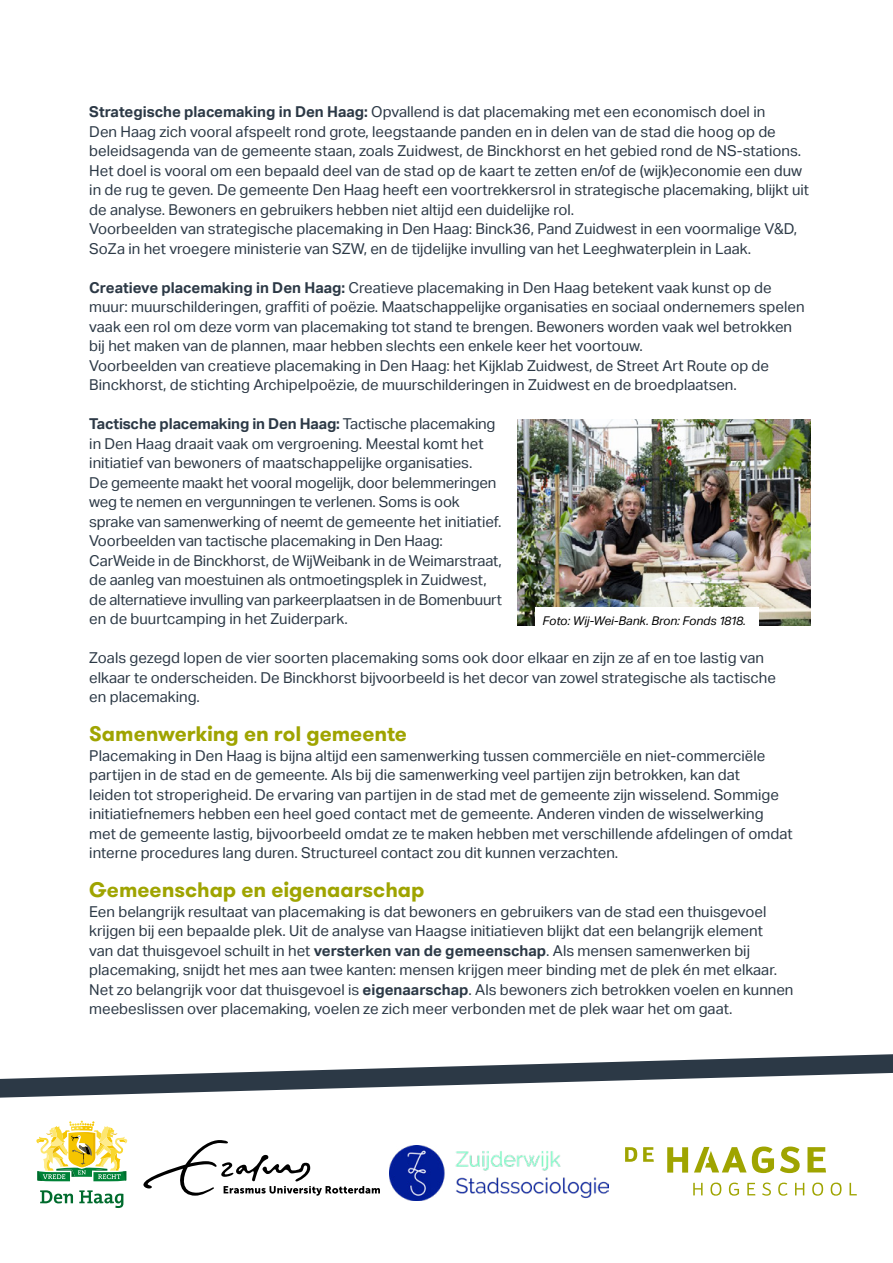
<style>
.page{position:relative;width:893px;height:1263px;background:#fff}
.page>*{position:absolute;margin:0;border:0;box-sizing:border-box;transform-origin:0 0}
.subhead_1{font:700 21px "GT Walsheim Pro";color:#9fa400}
.body{font:15px/19.5px "Aktiv Grotesk";color:#2c3946}
.body-2{font:italic 12px "Aktiv Grotesk";color:#000}
.s1{font-weight:700}
</style>
<div class="page">
<svg style="left:40px;top:1190px;width:83px;height:18px"></svg>
<svg style="left:36px;top:1121px;width:92px;height:60px"></svg>
<svg style="left:625px;top:1146px;width:232px;height:50px"></svg>
<img style="left:389px;top:1145px;width:56px;height:55px">
<img style="left:455px;top:1151px;width:153px;height:48px">
<svg style="left:143px;top:1140px;width:237px;height:56px"></svg>
<svg style="left:0;top:1054px;width:893px;height:44px"></svg>
<img style="left:518px;top:420px;width:292px;height:205px">
<div style="left:536px;top:607px;width:223px;height:28px;background:#fff"></div>
<p class="body" style="left:89px;top:102px;width:721px"><span class="s1">Strategische placemaking in Den Haag:</span> Opvallend is dat placemaking met een economisch doel in<br>Den Haag zich vooral afspeelt rond grote, leegstaande panden en in delen van de stad die hoog op de beleidsagenda van de gemeente staan, zoals Zuidwest, de Binckhorst en het gebied rond de NS-stations.<br>Het doel is vooral om een bepaald deel van de stad op de kaart te zetten en/of de (wijk)economie een duw in de rug te geven. De gemeente Den Haag heeft een voortrekkersrol in strategische placemaking, blijkt uit de analyse. Bewoners en gebruikers hebben niet altijd een duidelijke rol.</p>
<p class="body" style="left:89px;top:219px;width:709px">Voorbeelden van strategische placemaking in Den Haag: Binck36, Pand Zuidwest in een voormalige V&amp;D,<br>SoZa in het vroegere ministerie van SZW, en de tijdelijke invulling van het Leeghwaterplein in Laak.</p>
<p class="body" style="left:89px;top:278px;width:717px"><span class="s1">Creatieve placemaking in Den Haag:</span> Creatieve placemaking in Den Haag betekent vaak kunst op de muur: muurschilderingen, graffiti of poëzie. Maatschappelijke organisaties en sociaal ondernemers spelen vaak een rol om deze vorm van placemaking tot stand te brengen. Bewoners worden vaak wel betrokken bij het maken van de plannen, maar hebben slechts een enkele keer het voortouw.</p>
<p class="body" style="left:89px;top:356px;width:681px">Voorbeelden van creatieve placemaking in Den Haag: het Kijklab Zuidwest, de Street Art Route op de<br>Binckhorst, de stichting Archipelpoëzie, de muurschilderingen in Zuidwest en de broedplaatsen.</p>
<p class="body" style="left:89px;top:414px;width:414px"><span class="s1">Tactische placemaking in Den Haag:</span> Tactische placemaking in Den Haag draait vaak om vergroening. Meestal komt het initiatief van bewoners of maatschappelijke organisaties.<br>De gemeente maakt het vooral mogelijk, door belemmeringen weg te nemen en vergunningen te verlenen. Soms is ook sprake van samenwerking of neemt de gemeente het initiatief.</p>
<p class="body" style="left:89px;top:531px;width:414px">Voorbeelden van tactische placemaking in Den Haag:<br>CarWeide in de Binckhorst, de WijWeibank in de Weimarstraat, de aanleg van moestuinen als ontmoetingsplek in Zuidwest, de alternatieve invulling van parkeerplaatsen in de Bomenbuurt en de buurtcamping in het Zuiderpark.</p>
<p class="body" style="left:89px;top:648px;width:688px">Zoals gezegd lopen de vier soorten placemaking soms ook door elkaar en zijn ze af en toe lastig van elkaar te onderscheiden. De Binckhorst bijvoorbeeld is het decor van zowel strategische als tactische en placemaking.</p>
<p class="subhead_1" style="left:89px;top:720px;width:319px">Samenwerking en rol gemeente</p>
<p class="body" style="left:89px;top:746px;width:705px">Placemaking in Den Haag is bijna altijd een samenwerking tussen commerciële en niet-commerciële partijen in de stad en de gemeente. Als bij die samenwerking veel partijen zijn betrokken, kan dat<br>leiden tot stroperigheid. De ervaring van partijen in de stad met de gemeente zijn wisselend. Sommige initiatiefnemers hebben een heel goed contact met de gemeente. Anderen vinden de wisselwerking met de gemeente lastig, bijvoorbeeld omdat ze te maken hebben met verschillende afdelingen of omdat interne procedures lang duren. Structureel contact zou dit kunnen verzachten.</p>
<p class="subhead_1" style="left:89px;top:876px;width:337px">Gemeenschap en eigenaarschap</p>
<p class="body" style="left:89px;top:902px;width:706px">Een belangrijk resultaat van placemaking is dat bewoners en gebruikers van de stad een thuisgevoel krijgen bij een bepaalde plek. Uit de analyse van Haagse initiatieven blijkt dat een belangrijk element<br>van dat thuisgevoel schuilt in het <span class="s1">versterken van de gemeenschap</span>. Als mensen samenwerken bij placemaking, snijdt het mes aan twee kanten: mensen krijgen meer binding met de plek én met elkaar.<br>Net zo belangrijk voor dat thuisgevoel is <span class="s1">eigenaarschap</span>. Als bewoners zich betrokken voelen en kunnen meebeslissen over placemaking, voelen ze zich meer verbonden met de plek waar het om gaat.</p>
<p class="body-2" style="left:542px;top:614px;width:205px">Foto: Wij-Wei-Bank. Bron: Fonds 1818.</p>
</div>
